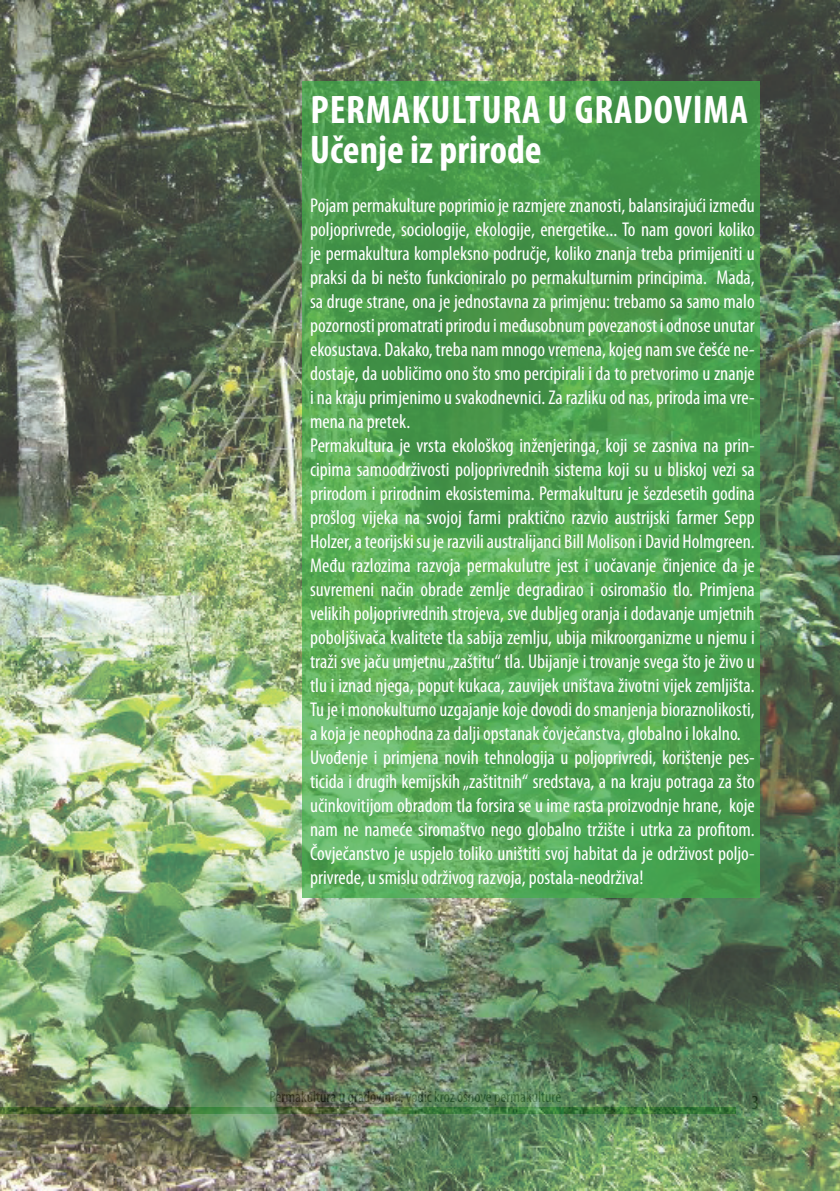
<style>
.page{position:relative;width:840px;height:1191px;background:#fff}
.page>*{position:absolute;margin:0;border:0;box-sizing:border-box;transform-origin:0 0}
.t1{font:700 condensed 40px/39.6px "Myriad Pro";letter-spacing:.02em;color:#fff}
.t2{font:condensed 20px/24px "Myriad Pro";color:#fff}
.t3{font:condensed 20px "Myriad Pro";color:#231f20}
.t4{font:condensed 16px "Myriad Pro";color:#231f20}
</style>
<div class="page">
<img style="left:0;top:0;width:839px;height:1190px">
<svg style="left:301px;top:81px;width:458px;height:816px;background:#4fa151"></svg>
<h1 class="t1" style="left:310px;top:89px;width:439px">PERMAKULTURA U GRADOVIMA<br>UČENJE IZ PRIRODE</h1>
<p class="t2" style="left:310px;top:193px;width:446px">Pojam permakulture poprimio je razmjere znanosti, balansirajući između poljoprivrede, sociologije, ekologije, energetike... To nam govori koliko je permakultura kompleksno područje, koliko znanja treba primijeniti u praksi da bi nešto funkcioniralo po permakulturnim principima. Mada, sa druge strane, ona je jednostavna za primjenu: trebamo sa samo malo pozornosti promatrati prirodu i međusobnum povezanost i odnose unutar ekosustava. Dakako, treba nam mnogo vremena, kojeg nam sve češće ne&shy;dostaje, da uobličimo ono što smo percipirali i da to pretvorimo u znanje i na kraju primjenimo u svakodnevnici. Za razliku od nas, priroda ima vre&shy;mena na pretek.<br>Permakultura je vrsta ekološkog inženjeringa, koji se zasniva na prin&shy;cipima samoodrživosti poljoprivrednih sistema koji su u bliskoj vezi sa prirodom i prirodnim ekosistemima. Permakulturu je šezdesetih godina prošlog vijeka na svojoj farmi praktično razvio austrijski farmer Sepp Holzer, a teorijski su je razvili australijanci Bill Molison i David Holmgreen.<br>Među razlozima razvoja permakulutre jest i uočavanje činjenice da je suvremeni način obrade zemlje degradirao i osiromašio tlo. Primjena velikih poljoprivrednih strojeva, sve dubljeg oranja i dodavanje umjetnih poboljšivača kvalitete tla sabija zemlju, ubija mikroorganizme u njemu i traži sve jaču umjetnu „zaštitu“ tla. Ubijanje i trovanje svega što je živo u tlu i iznad njega, poput kukaca, zauvijek uništava životni vijek zemljišta.<br>Tu je i monokulturno uzgajanje koje dovodi do smanjenja bioraznolikosti, a koja je neophodna za dalji opstanak čovječanstva, globalno i lokalno.<br>Uvođenje i primjena novih tehnologija u poljoprivredi, korištenje pes&shy;ticida i drugih kemijskih „zaštitnih“ sredstava, a na kraju potraga za što učinkovitijom obradom tla forsira se u ime rasta proizvodnje hrane, koje nam ne nameće siromaštvo nego globalno tržište i utrka za profitom.<br>Čovječanstvo je uspjelo toliko uništiti svoj habitat da je održivost poljo&shy;privrede, u smislu održivog razvoja, postala-neodrživa!</p>
<p class="t4" style="left:269px;top:1087px;width:293px">Permakultura u gradovima: vodič kroz osnove permakulture</p>
<p class="t3" style="left:751px;top:1089px;width:9px">3</p>
</div>
